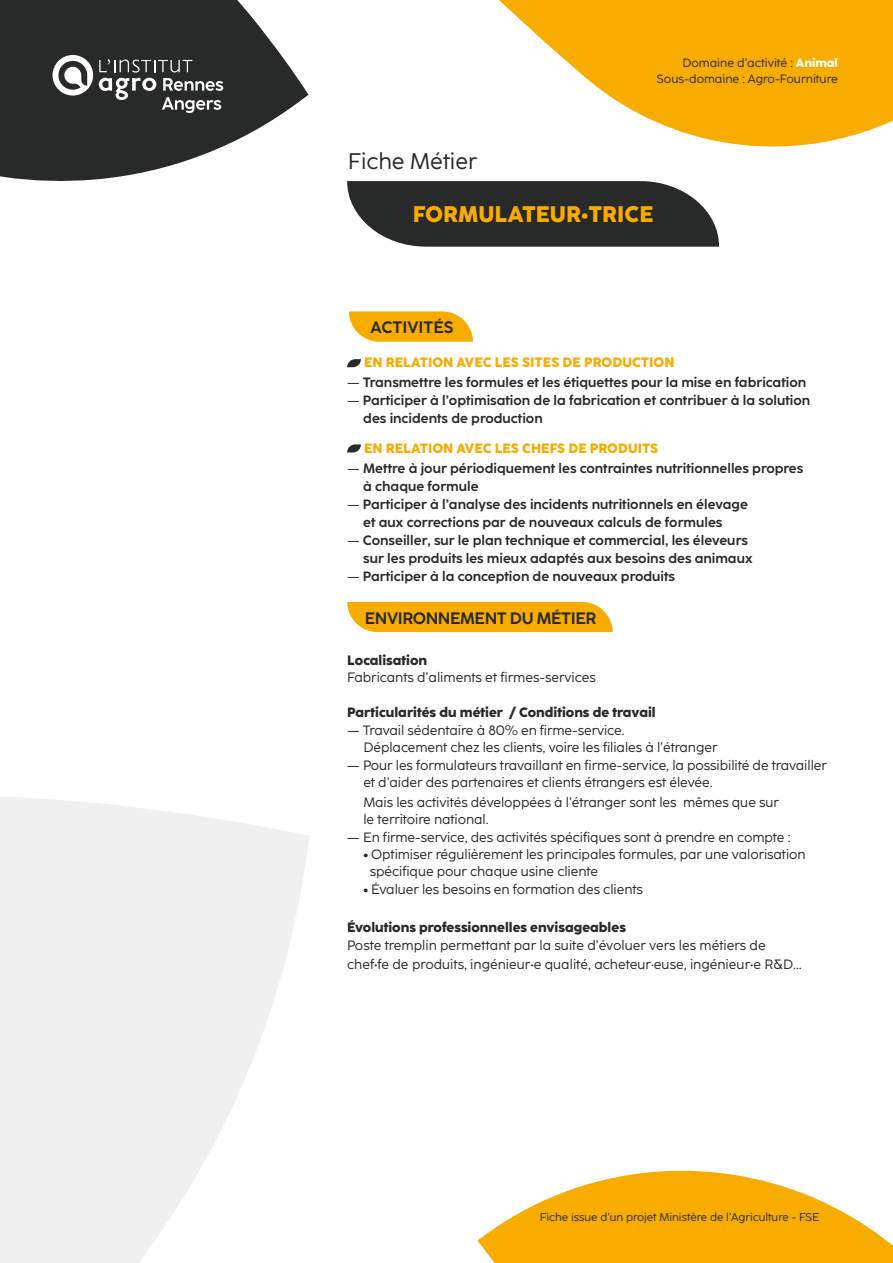
<style>
.page{position:relative;width:893px;height:1263px;background:#fff}
.page>*{position:absolute;margin:0;border:0;box-sizing:border-box;transform-origin:0 0}
.t1{font:800 22.5px "Coco Sharp";color:#f8ac00}
.t2{font:22.5px "Coco Sharp";color:#282929}
.t3{font:700 16.5px "Coco Sharp";letter-spacing:-.025em;color:#282929}
.t4{font:700 16.5px "Coco Sharp";color:#282929}
.t5{font:13.5px/17.2px "Coco Sharp";letter-spacing:-.005em;color:#282929}
.t6{font:700 13.5px/18px "Coco Sharp";color:#282929}
.t7{font:800 13.5px "Coco Sharp";color:#282929}
.t8{font:800 13.5px "Coco Sharp";color:#f8ac00}
.t9{font:12px/16.5px "Coco Sharp";color:#282929;text-align:right}
.t10{font:11.25px "Coco Sharp";color:#282929}
.s1{font-weight:800;color:#fff}
.s2{font-weight:400}
.s3{font-weight:800}
</style>
<div class="page">
<svg style="left:499px;top:0;width:394px;height:147px;fill:#f8ac00"></svg>
<svg style="left:349px;top:311px;width:124px;height:31px;background:#f8b621"></svg>
<svg style="left:347px;top:359px;width:14px;height:8px"></svg>
<svg style="left:347px;top:444px;width:14px;height:8px"></svg>
<svg style="left:0;top:0;width:309px;height:181px;fill:#282929"></svg>
<svg style="left:53px;top:55px;width:40px;height:41px"></svg>
<svg style="left:99px;top:59px;width:124px;height:54px;background:#535454"></svg>
<svg style="left:477px;top:1170px;width:416px;height:93px"></svg>
<svg style="left:347px;top:181px;width:372px;height:66px;background:#3d3e3e"></svg>
<svg style="left:0;top:797px;width:309px;height:466px;fill:#f1f0f1"></svg>
<div style="left:347px;top:602px;width:266px;height:30px;background:#f8ac00"></div>
<h1 class="t2" style="left:348px;top:148px;width:131px">Fiche Métier</h1>
<p class="t9" style="left:657px;top:54px;width:183px">Domaine d’activité : <span class="s1">Animal<br></span>Sous-domaine : Agro-Fourniture</p>
<h1 class="t1" style="left:413px;top:201px;width:242px">FORMULATEUR•TRICE</h1>
<p class="t4" style="left:371px;top:317px;width:85px">ACTIVITÉS</p>
<p class="t8" style="left:364px;top:355px;width:312px">EN RELATION AVEC LES SITES DE PRODUCTION</p>
<p class="t6" style="left:347px;top:374px;width:461px"><span class="s2">—</span> Transmettre les formules et les étiquettes pour la mise en fabrication</p>
<p class="t6" style="left:363px;top:392px;width:448px;text-indent:-16px"><span class="s2">—</span> Participer à l’optimisation de la fabrication et contribuer à la solution des incidents de production</p>
<p class="t8" style="left:364px;top:440px;width:296px">EN RELATION AVEC LES CHEFS DE PRODUITS</p>
<p class="t6" style="left:363px;top:459px;width:442px;text-indent:-16px"><span class="s2">—</span> Mettre à jour périodiquement les contraintes nutritionnelles propres à chaque formule</p>
<p class="t6" style="left:363px;top:495px;width:386px;text-indent:-16px"><span class="s2">—</span> Participer à l’analyse des incidents nutritionnels en élevage et aux corrections par de nouveaux calculs de formules</p>
<p class="t6" style="left:363px;top:531px;width:391px;text-indent:-16px"><span class="s2">—</span> Conseiller, sur le plan technique et commercial, les éleveurs sur les produits les mieux adaptés aux besoins des animaux</p>
<p class="t6" style="left:347px;top:567px;width:329px"><span class="s2">—</span> Participer à la conception de nouveaux produits</p>
<p class="t3" style="left:365px;top:609px;width:233px">ENVIRONNEMENT DU MÉTIER</p>
<p class="t7" style="left:347px;top:652px;width:82px">Localisation</p>
<p class="t5" style="left:347px;top:669px;width:250px">Fabricants d’aliments et firmes-services</p>
<p class="t7" style="left:347px;top:704px;width:310px">Particularités du métier / Conditions de travail</p>
<p class="t5" style="left:363px;top:721px;width:356px;text-indent:-16px">— Travail sédentaire à 80% en firme-service.<br>Déplacement chez les clients, voire les filiales à l’étranger</p>
<p class="t5" style="left:363px;top:757px;width:465px;text-indent:-16px">— Pour les formulateurs travaillant en firme-service, la possibilité de travailler et d’aider des partenaires et clients étrangers est élevée.</p>
<p class="t5" style="left:363px;top:793px;width:417px">Mais les activités développées à l’étranger sont les mêmes que sur le territoire national.</p>
<p class="t5" style="left:347px;top:828px;width:445px">— En firme-service, des activités spécifiques sont à prendre en compte :</p>
<p class="t5" style="left:370px;top:846px;width:437px;text-indent:-6px"><span class="s3">•</span> Optimiser régulièrement les principales formules, par une valorisation spécifique pour chaque usine cliente</p>
<p class="t5" style="left:363px;top:880px;width:281px"><span class="s3">•</span> Évaluer les besoins en formation des clients</p>
<p class="t7" style="left:347px;top:920px;width:280px">Évolutions professionnelles envisageables</p>
<p class="t5" style="left:347px;top:935px;width:456px;line-height:19.4px">Poste tremplin permettant par la suite d’évoluer vers les métiers de chef•fe de produits, ingénieur•e qualité, acheteur·euse, ingénieur•e R&amp;D…</p>
<p class="t10" style="left:540px;top:1210px;width:281px">Fiche issue d’un projet Ministère de l’Agriculture - FSE</p>
</div>
